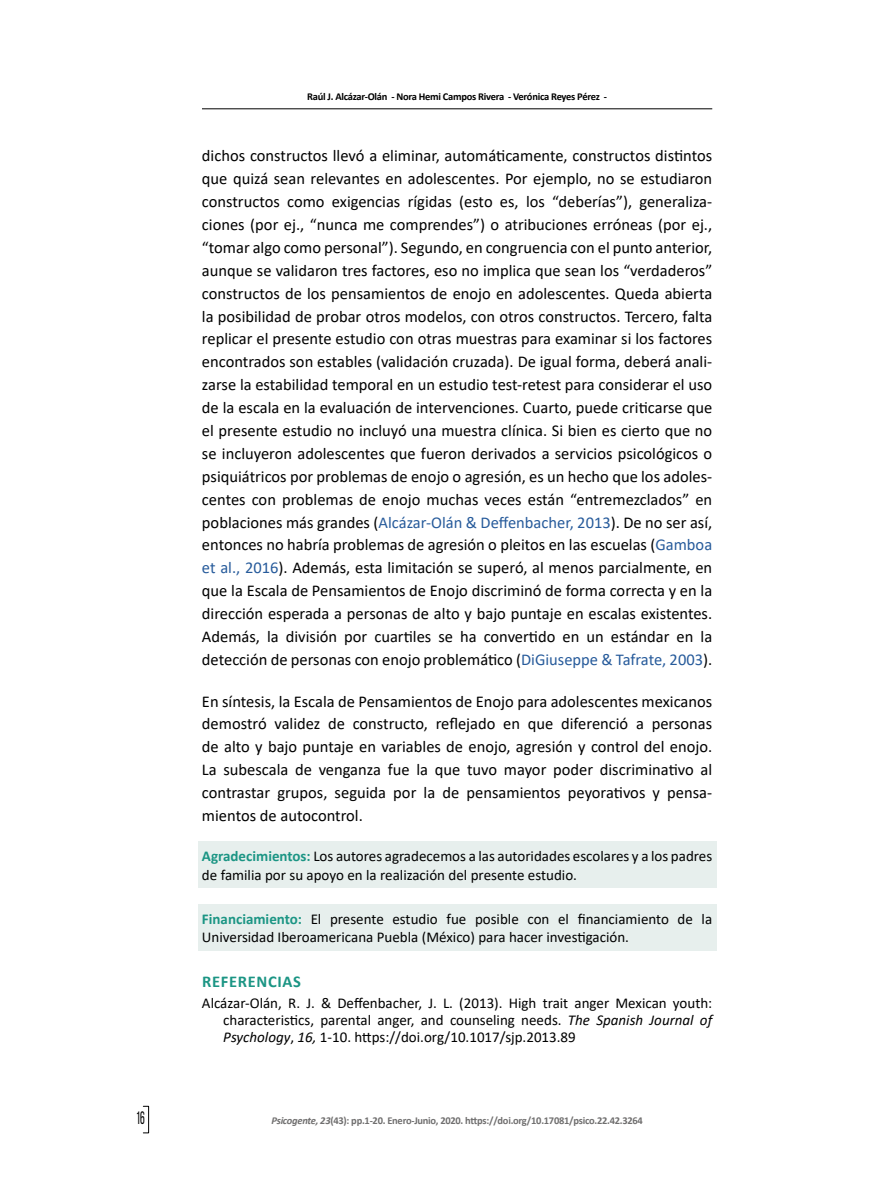
<style>
.page{position:relative;width:893px;height:1191px;background:#fff}
.page>*{position:absolute;margin:0;border:0;box-sizing:border-box;transform-origin:0 0}
.t1{font:18px "Bebas Neue";color:#000;scale:.67 1}
.t2{font:16.5px/23px "Calibri";color:#000;text-align:justify}
.t3{font:700 16.5px "Calibri";letter-spacing:.04em;color:#1b9584}
.t4{font:15px/18.5px "Calibri";color:#000}
.t5{font:700 10.5px "Calibri";letter-spacing:-.025em;color:#706f6f}
.t6{font:700 10.5px "Calibri";letter-spacing:-.025em;color:#000}
.s1{color:#275b9b}
.s2{font-weight:700;color:#1b9584}
.s3{font-style:italic}
</style>
<div class="page">
<hr style="left:202px;top:108px;width:510px;height:1px;background:#000">
<div style="left:143px;top:1106px;width:6px;height:27px;border:1px solid #000"></div>
<div style="left:198px;top:841px;width:518px;height:47px;background:#e7efed"></div>
<div style="left:198px;top:904px;width:518px;height:46px;background:#e7efed"></div>
<p class="t6" style="left:307px;top:89px;width:301px">Raúl J. Alcázar-Olán - Nora Hemi Campos Rivera - Verónica Reyes Pérez -</p>
<p class="t2" style="left:202px;top:144px;width:512px">dichos constructos llevó a eliminar, automáticamente, constructos distintos que quizá sean relevantes en adolescentes. Por ejemplo, no se estudiaron constructos como exigencias rígidas (esto es, los “deberías”), generaliza&shy;ciones (por ej., “nunca me comprendes”) o atribuciones erróneas (por ej., “tomar algo como personal”). Segundo, en congruencia con el punto anterior, aunque se validaron tres factores, eso no implica que sean los “verdaderos” constructos de los pensamientos de enojo en adolescentes. Queda abierta la posibilidad de probar otros modelos, con otros constructos. Tercero, falta replicar el presente estudio con otras muestras para examinar si los factores encontrados son estables (validación cruzada). De igual forma, deberá anali&shy;zarse la estabilidad temporal en un estudio test-retest para considerar el uso de la escala en la evaluación de intervenciones. Cuarto, puede criticarse que el presente estudio no incluyó una muestra clínica. Si bien es cierto que no se incluyeron adolescentes que fueron derivados a servicios psicológicos o psiquiátricos por problemas de enojo o agresión, es un hecho que los adoles&shy;centes con problemas de enojo muchas veces están “entremezclados” en poblaciones más grandes (<span class="s1">Alcázar-Olán &amp; Deffenbacher, 2013</span>). De no ser así, entonces no habría problemas de agresión o pleitos en las escuelas (<span class="s1">Gamboa et al., 2016</span>). Además, esta limitación se superó, al menos parcialmente, en que la Escala de Pensamientos de Enojo discriminó de forma correcta y en la dirección esperada a personas de alto y bajo puntaje en escalas existentes.<br>Además, la división por cuartiles se ha convertido en un estándar en la detección de personas con enojo problemático (<span class="s1">DiGiuseppe &amp; Tafrate, 2003</span>).</p>
<p class="t2" style="left:202px;top:689px;width:512px">En síntesis, la Escala de Pensamientos de Enojo para adolescentes mexicanos demostró validez de constructo, reflejado en que diferenció a personas de alto y bajo puntaje en variables de enojo, agresión y control del enojo.<br>La subescala de venganza fue la que tuvo mayor poder discriminativo al contrastar grupos, seguida por la de pensamientos peyorativos y pensa&shy;mientos de autocontrol.</p>
<p class="t4" style="left:202px;top:847px;width:512px"><span class="s2">Agradecimientos:</span> Los autores agradecemos a las autoridades escolares y a los padres de familia por su apoyo en la realización del presente estudio.</p>
<p class="t4" style="left:202px;top:909px;width:512px"><span class="s2">Financiamiento:</span> El presente estudio fue posible con el financiamiento de la<br>Universidad Iberoamericana Puebla (México) para hacer investigación.</p>
<p class="t3" style="left:202px;top:970px;width:100px">REFERENCIAS</p>
<p class="t4" style="left:223px;top:994px;width:490px;line-height:17px;text-align:justify;text-indent:-21px">Alcázar-Olán, R. J. &amp; Deffenbacher, J. L. (2013). High trait anger Mexican youth: characteristics, parental anger, and counseling needs. <span class="s3">The Spanish Journal of Psychology</span>, <span class="s3">16,</span> 1-10. https://doi.org/10.1017/sjp.2013.89</p>
<p class="t1" style="left:136px;top:1108px;width:15px">16</p>
<p class="t5" style="left:271px;top:1112px;width:373px"><span class="s3">Psicogente, 23</span>(43): pp.1-20. Enero-Junio, 2020. https://doi.org/10.17081/psico.22.42.3264</p>
</div>
